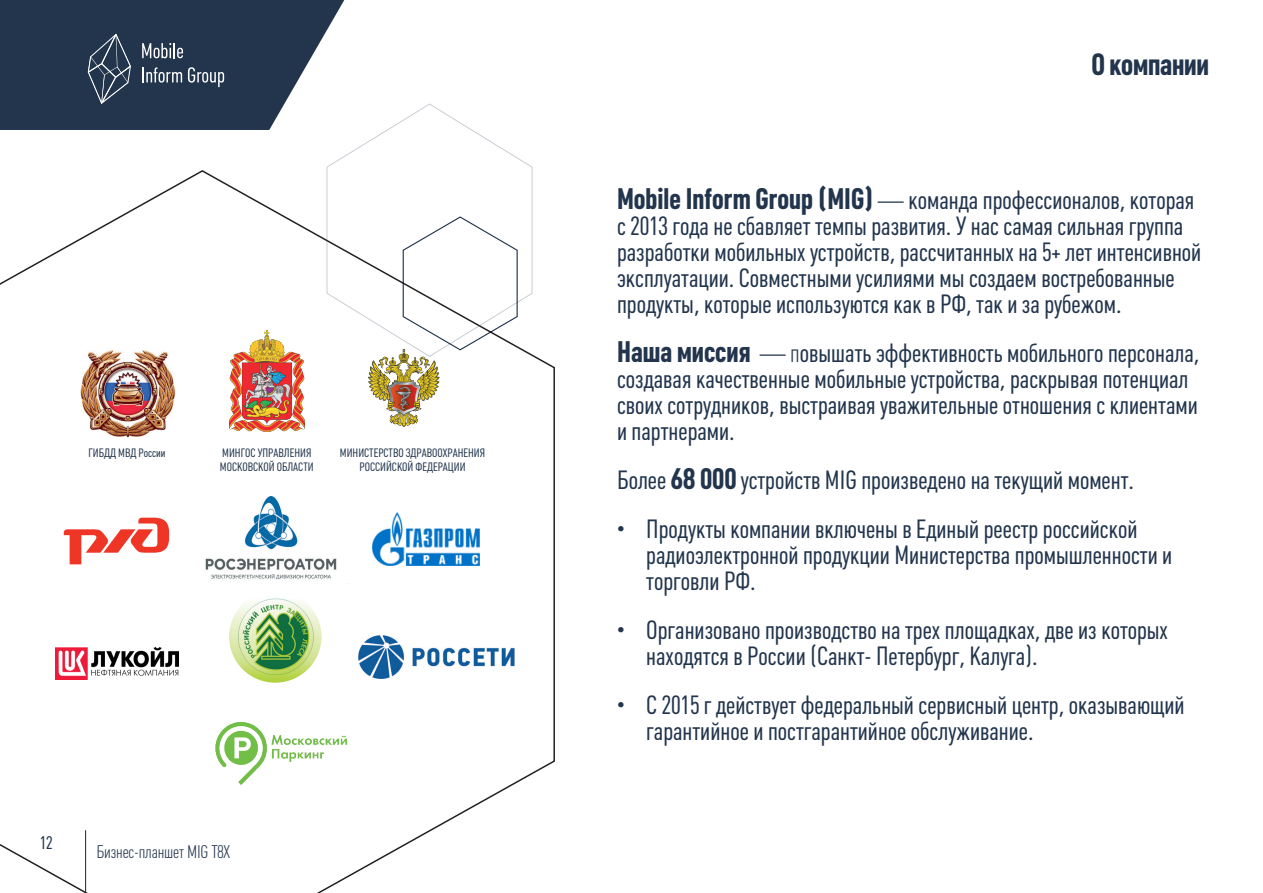
<style>
.page{position:relative;width:1263px;height:893px;background:#fff}
.page>*{position:absolute;margin:0;border:0;box-sizing:border-box;transform-origin:0 0}
.t1{font:700 30.15px "Plumb Condensed";letter-spacing:-.01em;color:#22354d}
.t2{font:25.95px/26px "Plumb Condensed";color:#22354d}
.t3{font:300 18px "Plumb Condensed";letter-spacing:-.01em;color:#22354d}
.t4{font:18px "Plumb Condensed";color:#22354d}
.t5{font:12px/13.5px "Plumb Condensed";color:#22354d}
.s1{font-weight:700;font-size:29.25px}
.s2{font-weight:300}
</style>
<div class="page">
<svg style="left:0;top:0;width:344px;height:130px;background:#3c4d62"></svg>
<svg style="left:0;top:170px;width:555px;height:723px"></svg>
<svg style="left:326px;top:103px;width:207px;height:254px"></svg>
<svg style="left:402px;top:216px;width:117px;height:135px"></svg>
<img style="left:64px;top:350px;width:129px;height:87px">
<img style="left:210px;top:716px;width:142px;height:71px">
<img style="left:199px;top:496px;width:153px;height:88px">
<img style="left:373px;top:512px;width:107px;height:53px">
<img style="left:369px;top:349px;width:78px;height:77px">
<img style="left:229px;top:330px;width:76px;height:101px">
<img style="left:229px;top:591px;width:92px;height:92px;border-radius:46px">
<svg style="left:64px;top:518px;width:105px;height:46px"></svg>
<img style="left:359px;top:636px;width:155px;height:43px">
<img style="left:55px;top:647px;width:123px;height:33px">
<p class="t5" style="left:88px;top:446px;width:79px">ГИБДД МВД России</p>
<p class="t5" style="left:220px;top:446px;width:95px">МИНГОС УПРАВЛЕНИЯ<br>МОСКОВСКОЙ ОБЛАСТИ</p>
<p class="t5" style="left:340px;top:446px;width:147px;text-align:center">МИНИСТЕРСТВО ЗДРАВООХРАНЕНИЯ<br>РОССИЙСКОЙ ФЕДЕРАЦИИ</p>
<p class="t4" style="left:40px;top:833px;width:14px">12</p>
<p class="t3" style="left:96px;top:842px;width:135px">Бизнес-планшет MIG Т8Х</p>
<p class="t1" style="left:1091px;top:47px;width:119px">О компании</p>
<p class="t2" style="left:617px;top:188px;width:586px"><span class="s1">Mobile Inform Group (MIG)</span> <span class="s2">—</span> команда профессионалов, которая с 2013 года не сбавляет темпы развития. У нас самая сильная группа разработки мобильных устройств, рассчитанных на 5+ лет интенсивной эксплуатации. Совместными усилиями мы создаем востребованные продукты, которые используются как в РФ, так и за рубежом.</p>
<p class="t2" style="left:617px;top:341px;width:584px"><span class="s1">Наша миссия</span> <span class="s2">— п</span>овышать эффективность мобильного персонала, создавая качественные мобильные устройства, раскрывая потенциал своих сотрудников, выстраивая уважительные отношения с клиентами и партнерами.</p>
<p class="t2" style="left:617px;top:468px;width:519px">Более <span class="s1">68 000</span> устройств MIG произведено на текущий момент.</p>
<p class="t2" style="left:646px;top:517px;width:528px;text-indent:-29px">• Продукты компании включены в Единый реестр российской радиоэлектронной продукции Министерства промышленности и торговли РФ.</p>
<p class="t2" style="left:646px;top:618px;width:523px;text-indent:-29px">• Организовано производство на трех площадках, две из которых находятся в России (Санкт- Петербург, Калуга).</p>
<p class="t2" style="left:646px;top:693px;width:540px;text-indent:-29px">• С 2015 г действует федеральный сервисный центр, оказывающий гарантийное и постгарантийное обслуживание.</p>
</div>
